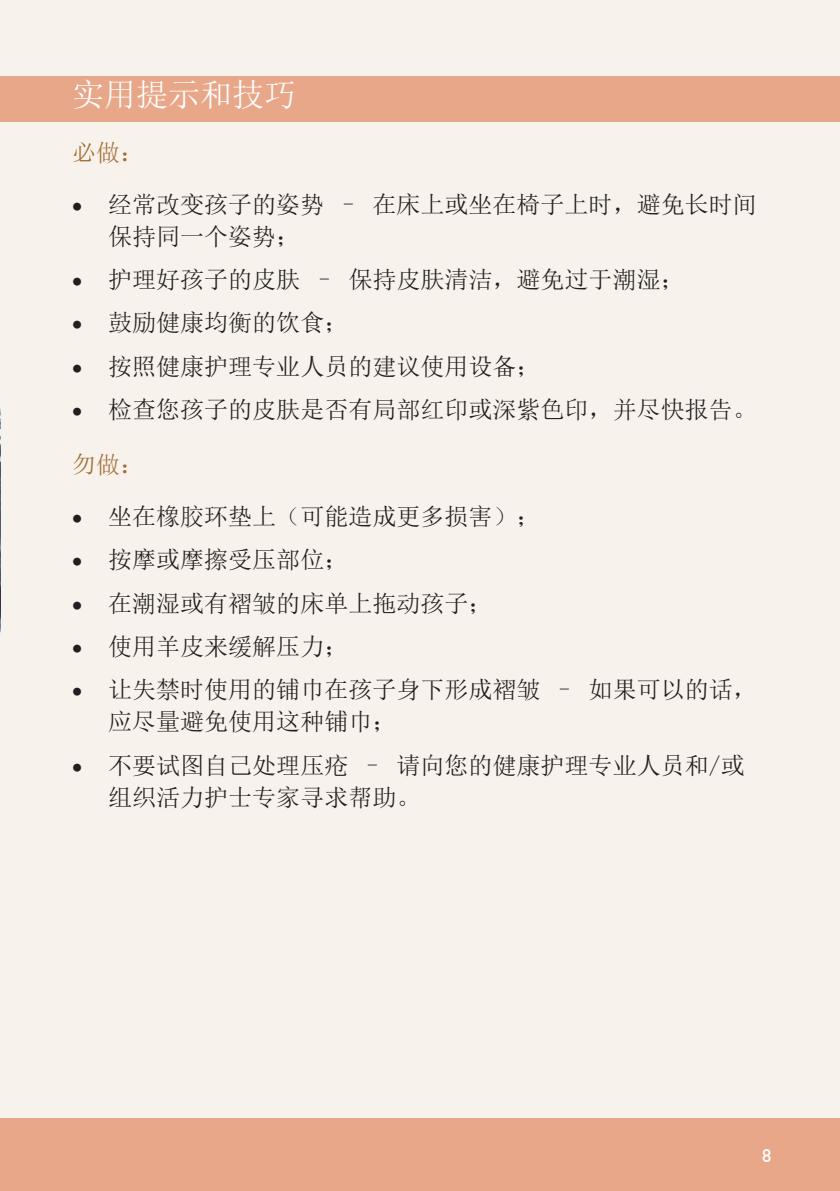
<style>
.page{position:relative;width:840px;height:1191px;background:#fff}
.page>*{position:absolute;margin:0;border:0;box-sizing:border-box;transform-origin:0 0}
.t1{font:32px "Sim Sun";color:#fff}
.t2{font:24px/32px "Sim Sun";color:#231f20}
.t3{font:24px "Sim Sun";color:#a26d33}
.t4{font:18px "DIN Medium Alternate";color:#fff}
</style>
<div class="page">
<div style="left:0;top:0;width:839px;height:1191px;background:#f8f2ec"></div>
<div style="left:0;top:76px;width:839px;height:46px;background:#e8a789"></div>
<div style="left:0;top:1119px;width:839px;height:72px;background:#e8a789"></div>
<img style="left:0;top:407px;width:1px;height:712px">
<p class="t1" style="left:72px;top:78px;width:225px">实用提示和技巧</p>
<p class="t3" style="left:72px;top:140px;width:73px">必做：</p>
<p class="t2" style="left:108px;top:188px;width:649px;text-indent:-36px">• 经常改变孩子的姿势 – 在床上或坐在椅子上时，避免长时间保持同一个姿势；</p>
<p class="t2" style="left:72px;top:263px;width:613px">• 护理好孩子的皮肤 – 保持皮肤清洁，避免过于潮湿；</p>
<p class="t2" style="left:72px;top:307px;width:277px">• 鼓励健康均衡的饮食；</p>
<p class="t2" style="left:72px;top:350px;width:469px">• 按照健康护理专业人员的建议使用设备；</p>
<p class="t2" style="left:72px;top:393px;width:685px">• 检查您孩子的皮肤是否有局部红印或深紫色印，并尽快报告。</p>
<p class="t3" style="left:72px;top:452px;width:73px">勿做：</p>
<p class="t2" style="left:72px;top:500px;width:469px">• 坐在橡胶环垫上（可能造成更多损害）；</p>
<p class="t2" style="left:72px;top:543px;width:277px">• 按摩或摩擦受压部位；</p>
<p class="t2" style="left:72px;top:587px;width:421px">• 在潮湿或有褶皱的床单上拖动孩子；</p>
<p class="t2" style="left:72px;top:630px;width:277px">• 使用羊皮来缓解压力；</p>
<p class="t2" style="left:108px;top:673px;width:649px;text-indent:-36px">• 让失禁时使用的铺巾在孩子身下形成褶皱 – 如果可以的话，应尽量避免使用这种铺巾；</p>
<p class="t2" style="left:108px;top:749px;width:637px;text-indent:-36px">• 不要试图自己处理压疮 – 请向您的健康护理专业人员和/或组织活力护士专家寻求帮助。</p>
<p class="t4" style="left:761px;top:1144px;width:11px">8</p>
</div>
